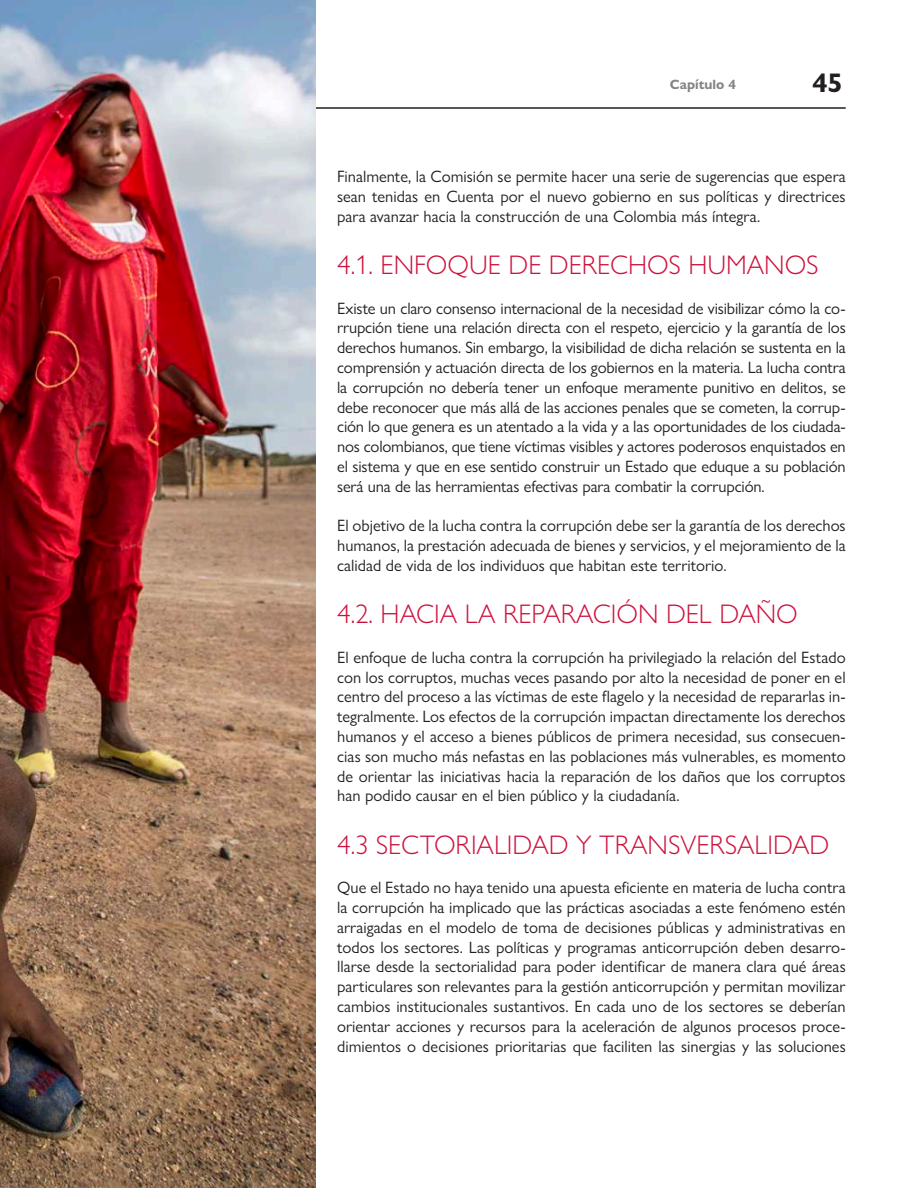
<style>
.page{position:relative;width:918px;height:1188px;background:#fff}
.page>*{position:absolute;margin:0;border:0;box-sizing:border-box;transform-origin:0 0}
.t1{font:300 27px "Gill Sans Nova";color:#cd123d}
.t2{font:700 27px "Gill Sans Nova";color:#231f20}
.t3{font:16.5px/19.8px "Gill Sans Nova";color:#231f20;text-align:justify}
.t4{font:700 13.5px "Gill Sans Nova";color:#848482}
</style>
<div class="page">
<hr style="left:72px;top:107px;width:774px;height:2px;background:#231f20">
<img style="left:0;top:0;width:316px;height:1188px">
<p class="t4" style="left:670px;top:76px;width:68px">Capítulo 4</p>
<h1 class="t2" style="left:812px;top:66px;width:32px">45</h1>
<p class="t3" style="left:337px;top:166px;width:510px">Finalmente, la Comisión se permite hacer una serie de sugerencias que espera sean tenidas en Cuenta por el nuevo gobierno en sus políticas y directrices para avanzar hacia la construcción de una Colombia más íntegra.</p>
<h1 class="t1" style="left:337px;top:248px;width:483px">4.1. ENFOQUE DE DERECHOS HUMANOS</h1>
<p class="t3" style="left:337px;top:298px;width:510px">Existe un claro consenso internacional de la necesidad de visibilizar cómo la co&shy;rrupción tiene una relación directa con el respeto, ejercicio y la garantía de los derechos humanos. Sin embargo, la visibilidad de dicha relación se sustenta en la comprensión y actuación directa de los gobiernos en la materia. La lucha contra la corrupción no debería tener un enfoque meramente punitivo en delitos, se debe reconocer que más allá de las acciones penales que se cometen, la corrup&shy;ción lo que genera es un atentado a la vida y a las oportunidades de los ciudada&shy;nos colombianos, que tiene víctimas visibles y actores poderosos enquistados en el sistema y que en ese sentido construir un Estado que eduque a su población será una de las herramientas efectivas para combatir la corrupción.</p>
<p class="t3" style="left:337px;top:516px;width:510px">El objetivo de la lucha contra la corrupción debe ser la garantía de los derechos humanos, la prestación adecuada de bienes y servicios, y el mejoramiento de la calidad de vida de los individuos que habitan este territorio.</p>
<h1 class="t1" style="left:337px;top:597px;width:462px">4.2. HACIA LA REPARACIÓN DEL DAÑO</h1>
<p class="t3" style="left:337px;top:647px;width:510px">El enfoque de lucha contra la corrupción ha privilegiado la relación del Estado con los corruptos, muchas veces pasando por alto la necesidad de poner en el centro del proceso a las víctimas de este flagelo y la necesidad de repararlas in&shy;tegralmente. Los efectos de la corrupción impactan directamente los derechos humanos y el acceso a bienes públicos de primera necesidad, sus consecuen&shy;cias son mucho más nefastas en las poblaciones más vulnerables, es momento de orientar las iniciativas hacia la reparación de los daños que los corruptos han podido causar en el bien público y la ciudadanía.</p>
<h1 class="t1" style="left:337px;top:828px;width:494px">4.3 SECTORIALIDAD Y TRANSVERSALIDAD</h1>
<p class="t3" style="left:337px;top:877px;width:510px">Que el Estado no haya tenido una apuesta eficiente en materia de lucha contra la corrupción ha implicado que las prácticas asociadas a este fenómeno estén arraigadas en el modelo de toma de decisiones públicas y administrativas en todos los sectores. Las políticas y programas anticorrupción deben desarro&shy;llarse desde la sectorialidad para poder identificar de manera clara qué áreas particulares son relevantes para la gestión anticorrupción y permitan movilizar cambios institucionales sustantivos. En cada uno de los sectores se deberían orientar acciones y recursos para la aceleración de algunos procesos proce&shy;dimientos o decisiones prioritarias que faciliten las sinergias y las soluciones</p>
</div>
